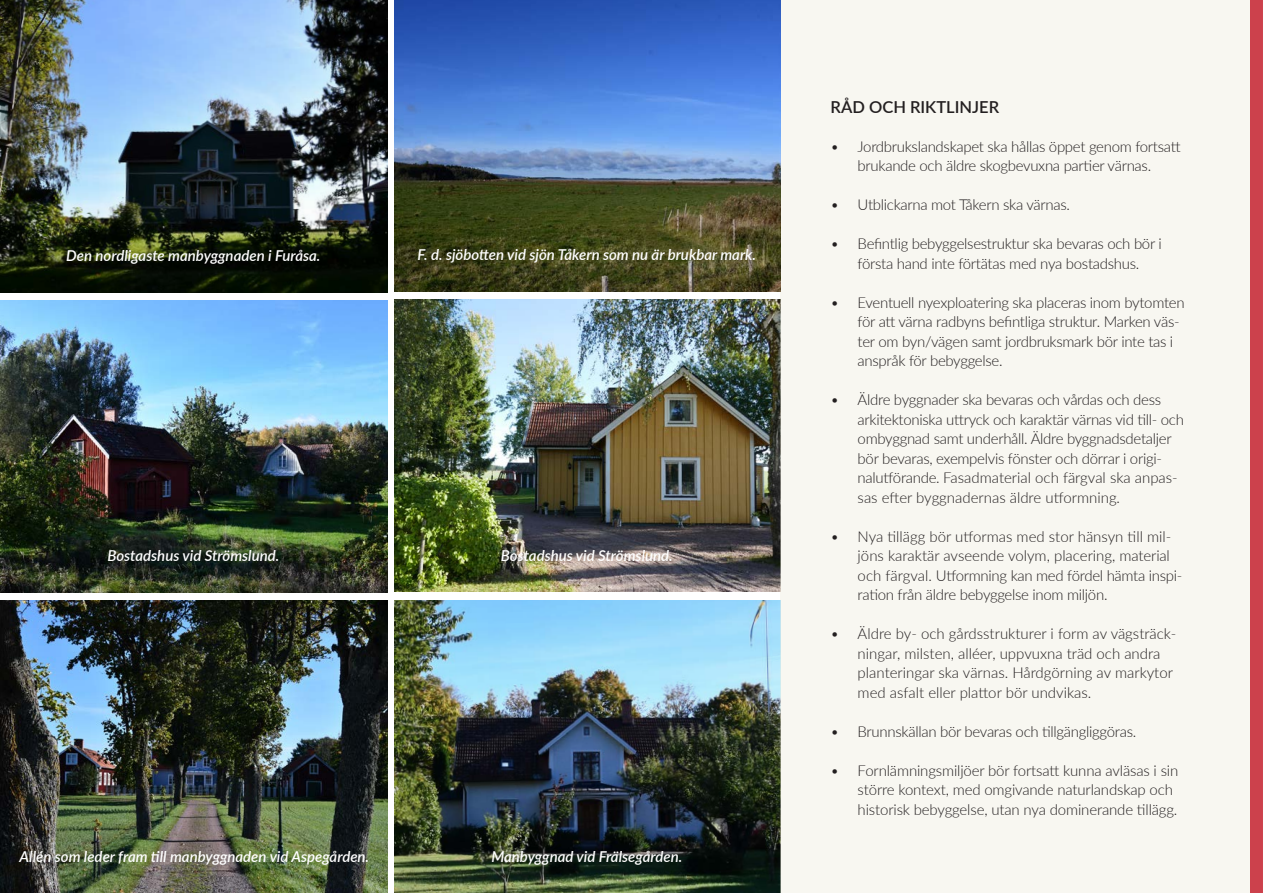
<style>
.page{position:relative;width:1263px;height:893px;background:#fff}
.page>*{position:absolute;margin:0;border:0;box-sizing:border-box;transform-origin:0 0}
.Rubriknivå_4_-_Brödtext_LITEN{font:600 16.5px "Lato";color:#231f20}
.t1{font:300 15px/19.5px "Lato";letter-spacing:-.02em;color:#231f20}
.Bildtext_-_Vit_text_på_bild{font:italic 600 15px "Lato";color:#fff}
.t2{font:300 15px/19.5px "Lato";color:#231f20}
</style>
<div class="page">
<img style="left:394px;top:300px;width:386px;height:292px">
<img style="left:394px;top:600px;width:386px;height:292px">
<div style="left:780px;top:0;width:482px;height:893px;background:#f8f7f1"></div>
<div style="left:1250px;top:0;width:13px;height:893px;background:#cc414c"></div>
<img style="left:1px;top:0;width:387px;height:292px">
<img style="left:0;top:300px;width:387px;height:292px">
<img style="left:394px;top:0;width:387px;height:292px">
<img style="left:1px;top:600px;width:386px;height:292px">
<img style="left:0;top:0;width:1px;height:444px">
<img style="left:0;top:451px;width:1px;height:442px">
<p class="Bildtext_-_Vit_text_på_bild" style="left:66px;top:245px;width:256px">Den nordligaste manbyggnaden i Furåsa.</p>
<p class="Bildtext_-_Vit_text_på_bild" style="left:417px;top:244px;width:340px">F. d. sjöbotten vid sjön Tåkern som nu är brukbar mark.</p>
<p class="Bildtext_-_Vit_text_på_bild" style="left:107px;top:545px;width:173px">Bostadshus vid Strömslund.</p>
<p class="Bildtext_-_Vit_text_på_bild" style="left:501px;top:544px;width:173px">Bostadshus vid Strömslund.</p>
<p class="Bildtext_-_Vit_text_på_bild" style="left:20px;top:845px;width:351px">Allén som leder fram till manbyggnaden vid Aspegården.</p>
<p class="Bildtext_-_Vit_text_på_bild" style="left:491px;top:845px;width:192px">Manbyggnad vid Frälsegården.</p>
<p class="Rubriknivå_4_-_Brödtext_LITEN" style="left:831px;top:95px;width:170px">RÅD OCH RIKTLINJER</p>
<p class="t1" style="left:831px;top:136px;width:351px;text-align:center">• Jordbrukslandskapet ska hållas öppet genom fortsatt brukande och äldre skogbevuxna partier värnas.</p>
<p class="t1" style="left:831px;top:194px;width:241px">• Utblickarna mot Tåkern ska värnas.</p>
<p class="t1" style="left:831px;top:233px;width:333px;text-align:center">• Befintlig bebyggelsestruktur ska bevaras och bör i första hand inte förtätas med nya bostadshus.</p>
<p class="t1" style="left:858px;top:292px;width:328px;text-indent:-27px">• Eventuell nyexploatering ska placeras inom bytomten för att värna radbyns befintliga struktur. Marken väs&shy;ter om byn/vägen samt jordbruksmark bör inte tas i anspråk för bebyggelse.</p>
<p class="t1" style="left:858px;top:389px;width:328px;text-indent:-27px">• Äldre byggnader ska bevaras och vårdas och dess arkitektoniska uttryck och karaktär värnas vid till- och ombyggnad samt underhåll. Äldre byggnadsdetaljer bör bevaras, exempelvis fönster och dörrar i origi&shy;nalutförande. Fasadmaterial och färgval ska anpas&shy;sas efter byggnadernas äldre utformning.</p>
<p class="t1" style="left:858px;top:526px;width:326px;text-indent:-27px">• Nya tillägg bör utformas med stor hänsyn till mil&shy;jöns karaktär avseende volym, placering, material och färgval. Utformning kan med fördel hämta inspi&shy;ration från äldre bebyggelse inom miljön.</p>
<p class="t2" style="left:858px;top:623px;width:320px;text-indent:-27px">• Äldre by- och gårdsstrukturer i form av vägsträck&shy;ningar, milsten, alléer, uppvuxna träd och andra planteringar ska värnas. Hårdgörning av markytor med asfalt eller plattor bör undvikas.</p>
<p class="t1" style="left:831px;top:721px;width:307px">• Brunnskällan bör bevaras och tillgängliggöras.</p>
<p class="t1" style="left:858px;top:760px;width:322px;text-indent:-27px">• Fornlämningsmiljöer bör fortsatt kunna avläsas i sin större kontext, med omgivande naturlandskap och historisk bebyggelse, utan nya dominerande tillägg.</p>
</div>
